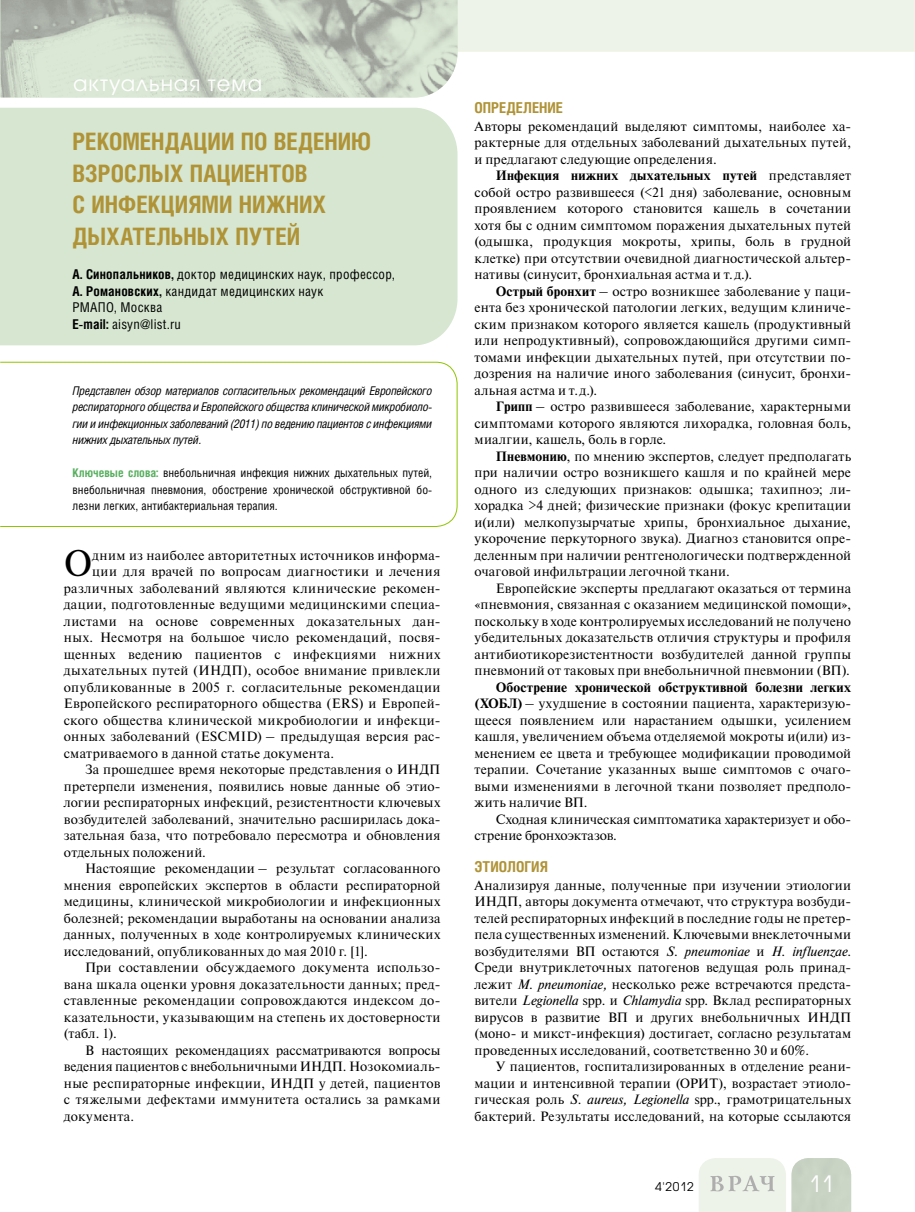
<style>
.page{position:relative;width:915px;height:1212px;background:#fff}
.page>*{position:absolute;margin:0;border:0;box-sizing:border-box;transform-origin:0 0}
.t1{font:37.05px "Newton C";color:#000}
.t2{font:700 24px/31.5px "Helios Cond";color:#af9336}
.t3{font:22.5px "Avant Garde Gothic C";color:#fff}
.t4{font:21px "Avant Garde Gothic C";letter-spacing:.05em;color:#fff}
.t5{font:700 15px "Helios Cond";color:#af9336}
.t6{font:13.5px/16.5px "Newton C";letter-spacing:.02em;color:#000;text-align:justify}
.t7{font:13.5px/16.5px "Helios Cond";letter-spacing:.02em;color:#000}
.t8{font:13.5px/16.5px "Newton C";color:#000}
.t9{font:13.5px "Newton C";letter-spacing:.04em;color:#000}
.t10{font:italic 12px/16.5px "Helios Cond";letter-spacing:-.025em;color:#000;text-align:justify}
.t11{font:12px/16.5px "Helios Cond";color:#000;text-align:justify}
.t12{font:12px "Avant Garde Gothic C";color:#000}
.s1{font-weight:700}
.s2{font-weight:700;color:#57af5e}
.s3{font-style:italic}
</style>
<div class="page">
<svg style="left:0;top:361px;width:457px;height:166px"></svg>
<div style="left:791px;top:1158px;width:59px;height:54px;background:#c9d4c5"></div>
<svg style="left:699px;top:1158px;width:86px;height:54px;background:#e8ede4"></svg>
<div style="left:0;top:108px;width:457px;height:237px;background:#d6e6d0"></div>
<div style="left:0;top:0;width:914px;height:51px;background:#edf3e8"></div>
<img style="left:0;top:0;width:457px;height:97px">
<h3 class="t4" style="left:73px;top:71px;width:128px">акту льная</h3>
<h3 class="t4" style="left:74px;top:71px;width:189px">точка зрениятема</h3>
<h2 class="t2" style="left:72px;top:125px;width:300px">РЕКОМЕНДАЦИИ ПО ВЕДЕНИЮ<br>ВЗРОСЛЫХ ПАЦИЕНТОВ<br>С ИНФЕКЦИЯМИ НИЖНИХ<br>ДЫХАТЕЛЬНЫХ ПУТЕЙ</h2>
<p class="t7" style="left:72px;top:266px;width:324px"><span class="s1">А. Синопальников,</span> доктор медицинских наук, профессор, <span class="s1">А. Романовских,</span> кандидат медицинских наук<br>РМАПО, Москва<br><span class="s1">E-mail:</span> aisyn@list.ru</p>
<p class="t10" style="left:72px;top:382px;width:361px">Представлен обзор материалов согласительных рекомендаций Европейского респираторного общества и Европейского общества клинической микробиоло&shy;гии и инфекционных заболеваний (2011) по ведению пациентов с инфекциями нижних дыхательных путей.</p>
<p class="t11" style="left:72px;top:465px;width:361px"><span class="s2">Ключевые слова:</span> внебольничная инфекция нижних дыхательных путей, внебольничная пневмония, обострение хронической обструктивной бо&shy;лезни легких, антибактериальная терапия.</p>
<h1 class="t1" style="left:64px;top:543px;width:30px">О</h1>
<p class="t6" style="left:92px;top:547px;width:349px">дним из наиболее авторитетных источников информа-</p>
<p class="t6" style="left:92px;top:563px;width:349px">ции для врачей по вопросам диагностики и лечения</p>
<p class="t6" style="left:64px;top:580px;width:378px">различных заболеваний являются клинические рекомен-</p>
<p class="t6" style="left:64px;top:596px;width:378px">дации, подготовленные ведущими медицинскими специа-</p>
<p class="t6" style="left:64px;top:613px;width:378px">листами на основе современных доказательных дан-</p>
<p class="t6" style="left:64px;top:629px;width:378px">ных. Несмотря на большое число рекомендаций, посвя-</p>
<p class="t9" style="left:64px;top:647px;width:378px">щенных ведению пациентов с инфекциями нижних</p>
<p class="t6" style="left:64px;top:662px;width:378px">дыхательных путей (ИНДП), особое внимание привлекли</p>
<p class="t6" style="left:64px;top:679px;width:378px">опубликованные в 2005 г. согласительные рекомендации</p>
<p class="t6" style="left:64px;top:695px;width:378px">Европейского респираторного общества (ERS) и Европей-</p>
<p class="t6" style="left:64px;top:712px;width:378px">ского общества клинической микробиологии и инфекци-</p>
<p class="t6" style="left:64px;top:728px;width:378px">онных заболеваний (ESCMID) – предыдущая версия рас-</p>
<p class="t6" style="left:64px;top:745px;width:271px">сматриваемого в данной статье документа.</p>
<p class="t6" style="left:85px;top:761px;width:357px">За прошедшее время некоторые представления о ИНДП</p>
<p class="t6" style="left:64px;top:778px;width:378px">претерпели изменения, появились новые данные об этио-</p>
<p class="t6" style="left:64px;top:794px;width:378px">логии респираторных инфекций, резистентности ключевых</p>
<p class="t6" style="left:64px;top:811px;width:378px">возбудителей заболеваний, значительно расширилась дока-</p>
<p class="t6" style="left:64px;top:827px;width:378px">зательная база, что потребовало пересмотра и обновления</p>
<p class="t6" style="left:64px;top:844px;width:144px">отдельных положений.</p>
<p class="t6" style="left:85px;top:860px;width:357px">Настоящие рекомендации – результат согласованного</p>
<p class="t6" style="left:64px;top:877px;width:378px">мнения европейских экспертов в области респираторной</p>
<p class="t6" style="left:64px;top:893px;width:378px">медицины, клинической микробиологии и инфекционных</p>
<p class="t6" style="left:64px;top:910px;width:378px">болезней; рекомендации выработаны на основании анализа</p>
<p class="t6" style="left:64px;top:926px;width:378px">данных, полученных в ходе контролируемых клинических</p>
<p class="t6" style="left:64px;top:943px;width:305px">исследований, опубликованных до мая 2010 г. [1].</p>
<p class="t6" style="left:85px;top:959px;width:357px">При составлении обсуждаемого документа использо-</p>
<p class="t6" style="left:64px;top:976px;width:378px">вана шкала оценки уровня доказательности данных; пред-</p>
<p class="t6" style="left:64px;top:992px;width:378px">ставленные рекомендации сопровождаются индексом до-</p>
<p class="t6" style="left:64px;top:1009px;width:378px">казательности, указывающим на степень их достоверности</p>
<p class="t6" style="left:64px;top:1025px;width:54px">(табл. 1).</p>
<p class="t8" style="left:85px;top:1042px;width:357px">В настоящих рекомендациях рассматриваются вопросы</p>
<p class="t6" style="left:64px;top:1058px;width:378px">ведения пациентов с внебольничными ИНДП. Нозокомиаль-</p>
<p class="t6" style="left:64px;top:1075px;width:378px">ные респираторные инфекции, ИНДП у детей, пациентов</p>
<p class="t6" style="left:64px;top:1091px;width:378px">с тяжелыми дефектами иммунитета остались за рамками</p>
<p class="t6" style="left:64px;top:1108px;width:72px">документа.</p>
<p class="t5" style="left:474px;top:98px;width:18px">Определение</p>
<p class="t6" style="left:474px;top:118px;width:378px">Авторы рекомендаций выделяют симптомы, наиболее ха&shy;рактерные для отдельных заболеваний дыхательных путей, и предлагают следующие определения.</p>
<p class="t6" style="left:474px;top:167px;width:378px;text-indent:21px"><span class="s1">Инфекция нижних дыхательных путей</span> представляет собой остро развившееся (&lt;21 дня) заболевание, основным проявлением которого становится кашель в сочетании хотя бы с одним симптомом поражения дыхательных путей (одышка, продукция мокроты, хрипы, боль в грудной клетке) при отсутствии очевидной диагностической альтер&shy;нативы (синусит, бронхиальная астма и т.д.).</p>
<p class="t6" style="left:474px;top:283px;width:378px;text-align:left;text-indent:21px"><span class="s1">Острый бронхит</span> – остро возникшее заболевание у паци&shy;ента без хронической патологии легких, ведущим клиниче&shy;ским признаком которого является кашель (продуктивный или непродуктивный), сопровождающийся другими симп&shy;томами инфекции дыхательных путей, при отсутствии по&shy;дозрения на наличие иного заболевания (синусит, бронхи&shy;альная астма и т.д.).</p>
<p class="t6" style="left:474px;top:398px;width:378px;text-indent:21px"><span class="s1">Грипп</span> – остро развившееся заболевание, характерными симптомами которого являются лихорадка, головная боль, миалгии, кашель, боль в горле.</p>
<p class="t6" style="left:474px;top:448px;width:378px;text-indent:21px"><span class="s1">Пневмонию</span>, по мнению экспертов, следует предполагать при наличии остро возникшего кашля и по крайней мере одного из следующих признаков: одышка; тахипноэ; ли&shy;хорадка &gt;4 дней; физические признаки (фокус крепитации и(или) мелкопузырчатые хрипы, бронхиальное дыхание, укорочение перкуторного звука). Диагноз становится опре&shy;деленным при наличии рентгенологически подтвержденной очаговой инфильтрации легочной ткани.</p>
<p class="t6" style="left:474px;top:580px;width:378px;text-indent:21px">Европейские эксперты предлагают оказаться от термина «пневмония, связанная с оказанием медицинской помощи», поскольку в ходе контролируемых исследований не получено убедительных доказательств отличия структуры и профиля антибиотикорезистентности возбудителей данной группы пневмоний от таковых при внебольничной пневмонии (ВП).</p>
<p class="t6" style="left:474px;top:679px;width:378px;text-indent:21px"><span class="s1">Обострение хронической обструктивной болезни легких (ХОБЛ)</span> – ухудшение в состоянии пациента, характеризую&shy;щееся появлением или нарастанием одышки, усилением кашля, увеличением объема отделяемой мокроты и(или) из&shy;менением ее цвета и требующее модификации проводимой терапии. Сочетание указанных выше симптомов с очаго&shy;выми изменениями в легочной ткани позволяет предполо&shy;жить наличие ВП.</p>
<p class="t8" style="left:474px;top:811px;width:378px;text-indent:21px">Сходная клиническая симптоматика характеризует и обо&shy;стрение бронхоэктазов.</p>
<p class="t5" style="left:474px;top:857px;width:18px">Этиология</p>
<p class="t6" style="left:474px;top:877px;width:378px">Анализируя данные, полученные при изучении этиологии ИНДП, авторы документа отмечают, что структура возбуди&shy;телей респираторных инфекций в последние годы не претер&shy;пела существенных изменений. Ключевыми внеклеточными возбудителями ВП остаются <span class="s3">S. pneumoniae</span> и <span class="s3">H. influenzae</span>.<br>Среди внутриклеточных патогенов ведущая роль принад&shy;лежит <span class="s3">M. pneumoniae,</span> несколько реже встречаются предста&shy;вители <span class="s3">Legionella</span> spp. и <span class="s3">Chlamydia</span> spp. Вклад респираторных вирусов в развитие ВП и других внебольничных ИНДП (моно- и микст-инфекция) достигает, согласно результатам проведенных исследований, соответственно 30 и 60%.</p>
<p class="t6" style="left:474px;top:1058px;width:378px;text-indent:21px">У пациентов, госпитализированных в отделение реани&shy;мации и интенсивной терапии (ОРИТ), возрастает этиоло&shy;гическая роль <span class="s3">S. aureus, Legionella</span> spp., грамотрицательных бактерий. Результаты исследований, на которые ссылаются</p>
<p class="t12" style="left:655px;top:1180px;width:40px">4'2012</p>
<h3 class="t3" style="left:808px;top:1170px;width:26px">11</h3>
</div>
